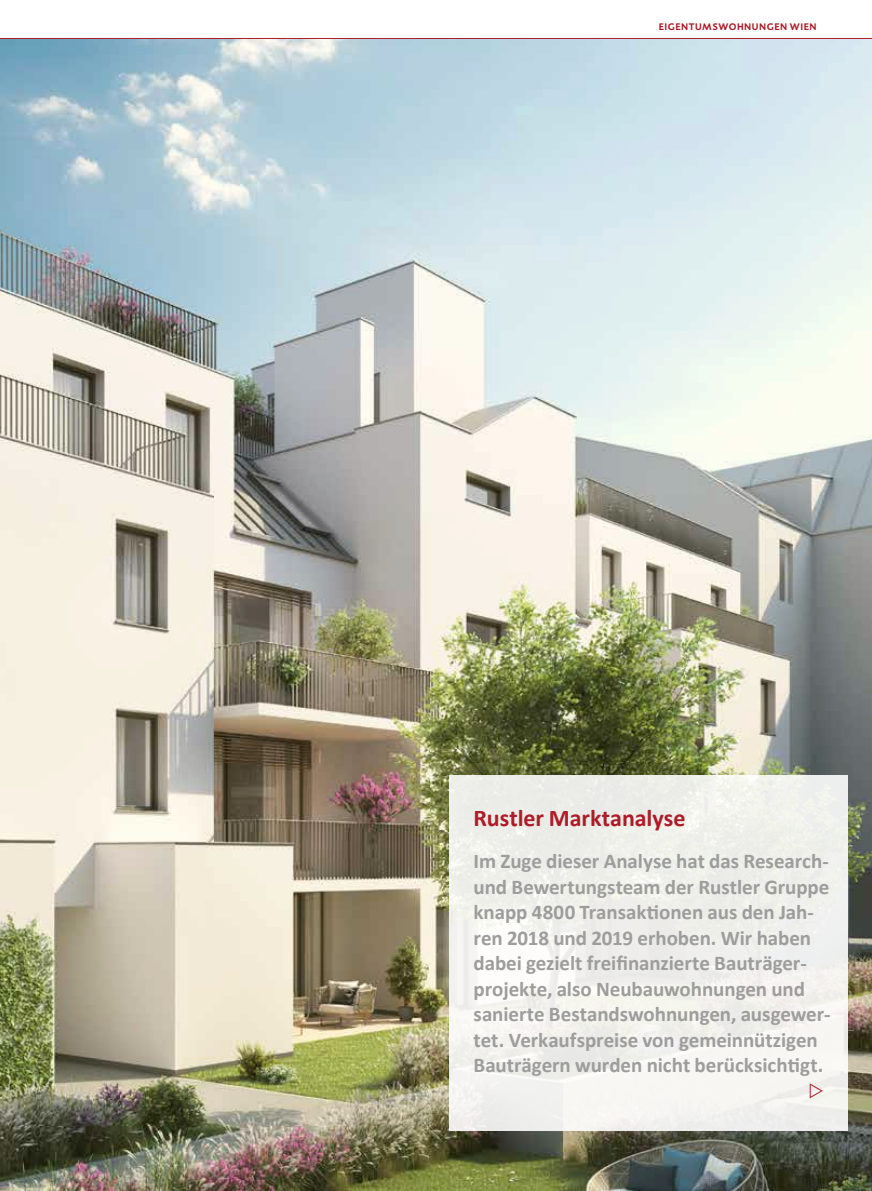
<style>
.page{position:relative;width:872px;height:1191px;background:#fff}
.page>*{position:absolute;margin:0;border:0;box-sizing:border-box;transform-origin:0 0}
.t1{font:700 24px "Calibri";color:#ad1c28}
.t2{font:700 21px/25.5px "Calibri";letter-spacing:-.005em;color:#9d9d9c}
.t3{font:700 9.75px "DTL Caspari T";letter-spacing:.05em;color:#ad1c28}
</style>
<div class="page">
<img style="left:0;top:39px;width:872px;height:1152px">
<div style="left:449px;top:775px;width:399px;height:356px;background:#f0f0ed"></div>
<hr style="left:0;top:38px;width:872px;height:1px;background:#ad1c28">
<p class="t3" style="left:658px;top:21px;width:159px">EIGENTUMSWOHNUNGEN WIEN</p>
<p class="t1" style="left:473px;top:801px;width:213px">Rustler Marktanalyse</p>
<p class="t2" style="left:473px;top:847px;width:358px">Im Zuge dieser Analyse hat das Research&shy;und Bewertungsteam der Rustler Gruppe knapp 4800 Transaktionen aus den Jah&shy;ren 2018 und 2019 erhoben. Wir haben dabei gezielt freifinanzierte Bauträger&shy;projekte, also Neubauwohnungen und sanierte Bestandswohnungen, ausgewer&shy;tet. Verkaufspreise von gemeinnützigen Bauträgern wurden nicht berücksichtigt.</p>
</div>
